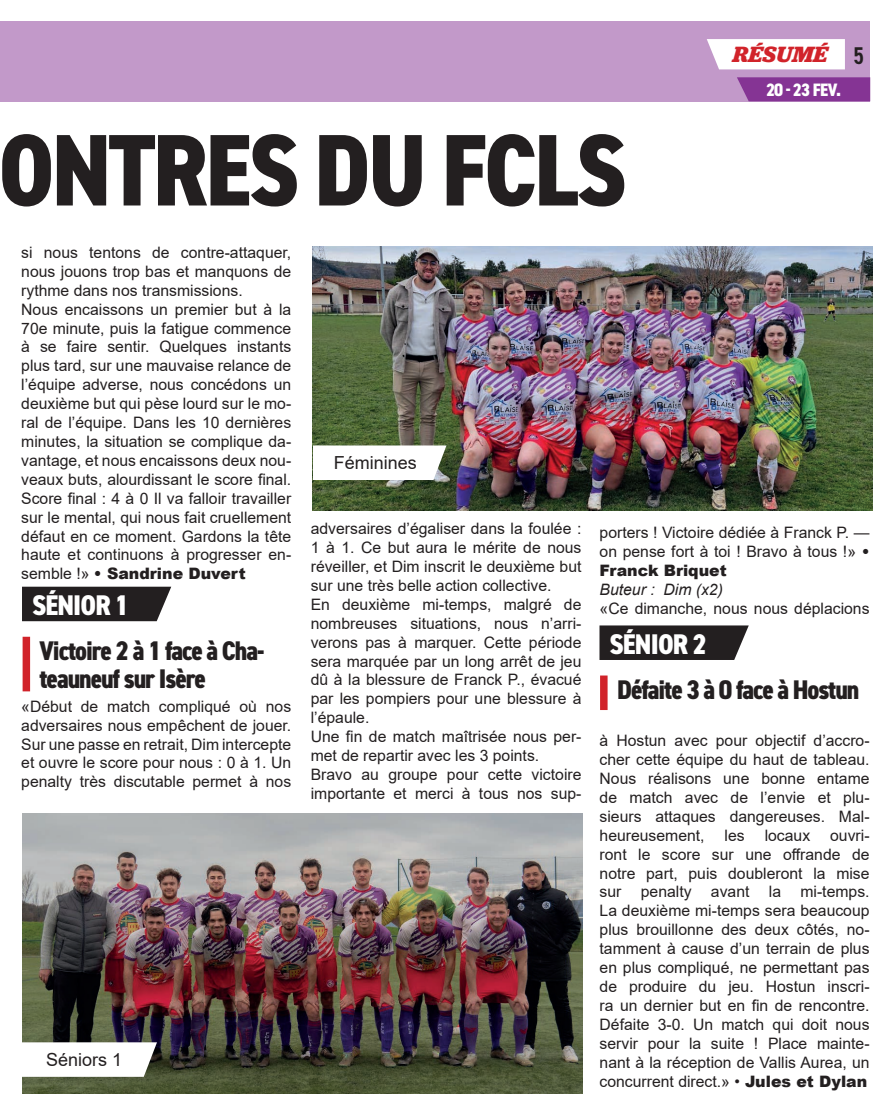
<style>
.page{position:relative;width:893px;height:1115px;background:#fff}
.page>*{position:absolute;margin:0;border:0;box-sizing:border-box;transform-origin:0 0}
.t1{font:800 condensed 102px "DIN2014";letter-spacing:-.03em;color:#231f20}
.t2{font:800 condensed 28.5px "DIN2014";letter-spacing:-.03em;color:#fff}
.t3{font:800 condensed 27px/27.8px "DIN2014";letter-spacing:-.04em;color:#231f20}
.t4{font:italic 700 22.95px "Jubilat";color:#d1232a}
.t5{font:18px "Arial";color:#231f20}
.t6{font:800 condensed 18px "DIN2014";color:#fff}
.t7{font:15.75px/18.9px "Arial";color:#231f20;text-align:justify}
.t8{font:italic 15.75px "Arial";color:#231f20}
.s1{font-family:"DIN2014";font-weight:600;font-style:normal;font-stretch:condensed;font-size:24.3px;color:#231f20}
.s2{font-weight:900}
</style>
<div class="page">
<div style="left:0;top:21px;width:870px;height:80px;background:#c299c9"></div>
<div style="left:707px;top:39px;width:138px;height:30px;background:#fff"></div>
<svg style="left:737px;top:77px;width:133px;height:24px;background:#883996"></svg>
<img style="left:22px;top:814px;width:560px;height:279px">
<img style="left:313px;top:246px;width:560px;height:265px">
<svg style="left:22px;top:1042px;width:135px;height:34px"></svg>
<svg style="left:313px;top:445px;width:133px;height:35px"></svg>
<svg style="left:22px;top:586px;width:149px;height:35px;background:#312d2e"></svg>
<div style="left:23px;top:636px;width:7px;height:55px;background:#d1232a"></div>
<svg style="left:599px;top:625px;width:150px;height:35px;background:#312d2e"></svg>
<div style="left:600px;top:675px;width:8px;height:35px;background:#d1232a"></div>
<h1 class="t1" style="left:-2px;top:102px;width:630px">ONTRES DU FCLS</h1>
<h3 class="t4" style="left:733px;top:39px;width:133px">RÉSUMÉ <span class="s1">5</span></h3>
<p class="t6" style="left:766px;top:78px;width:77px">20 - 23 fev.</p>
<p class="t7" style="left:21px;top:243px;width:272px;text-align:left">si nous tentons de contre-attaquer, nous jouons trop bas et manquons de rythme dans nos transmissions.<br>Nous encaissons un premier but à la 70e minute, puis la fatigue commence à se faire sentir. Quelques instants plus tard, sur une mauvaise relance de l’équipe adverse, nous concédons un deuxième but qui pèse lourd sur le mo&shy;ral de l’équipe. Dans les 10 dernières minutes, la situation se complique da&shy;vantage, et nous encaissons deux nou&shy;veaux buts, alourdissant le score final.<br>Score final : 4 à 0 Il va falloir travailler sur le mental, qui nous fait cruellement défaut en ce moment. Gardons la tête haute et continuons à progresser en&shy;semble !» <span class="s2">• Sandrine Duvert</span></p>
<p class="t5" style="left:334px;top:450px;width:85px">Féminines</p>
<p class="t7" style="left:311px;top:519px;width:272px;text-align:left">adversaires d’égaliser dans la foulée :<br>1 à 1. Ce but aura le mérite de nous réveiller, et Dim inscrit le deuxième but sur une très belle action collective.<br>En deuxième mi-temps, malgré de nombreuses situations, nous n’arri&shy;verons pas à marquer. Cette période sera marquée par un long arrêt de jeu dû à la blessure de Franck P., évacué par les pompiers pour une blessure à l’épaule.<br>Une fin de match maîtrisée nous per&shy;met de repartir avec les 3 points.<br>Bravo au groupe pour cette victoire importante et merci à tous nos sup-</p>
<p class="t7" style="left:600px;top:523px;width:272px">porters ! Victoire dédiée à Franck P. — on pense fort à toi ! Bravo à tous !» <span class="s2">• Franck Briquet</span></p>
<p class="t8" style="left:600px;top:579px;width:125px">Buteur : Dim (x2)</p>
<p class="t7" style="left:600px;top:599px;width:271px">«Ce dimanche, nous nous déplacions</p>
<h2 class="t2" style="left:32px;top:586px;width:99px">SÉNIOR 1</h2>
<h3 class="t3" style="left:40px;top:636px;width:226px">Victoire 2 à 1 face à Cha&shy;teauneuf sur Isère</h3>
<h2 class="t2" style="left:609px;top:625px;width:99px">SÉNIOR 2</h2>
<h3 class="t3" style="left:617px;top:675px;width:244px">Défaite 3 à 0 face à Hostun</h3>
<p class="t7" style="left:21px;top:696px;width:271px">«Début de match compliqué où nos adversaires nous empêchent de jouer.<br>Sur une passe en retrait, Dim intercepte et ouvre le score pour nous : 0 à 1. Un penalty très discutable permet à nos</p>
<p class="t7" style="left:600px;top:731px;width:272px">à Hostun avec pour objectif d’accro&shy;cher cette équipe du haut de tableau.<br>Nous réalisons une bonne entame de match avec de l’envie et plu&shy;sieurs attaques dangereuses. Mal&shy;heureusement,</p>
<p class="t7" style="left:600px;top:825px;width:272px;text-indent:231px">ouvri&shy;ront le score sur une offrande de notre part, puis doubleront la mise sur penalty avant la mi-temps.<br>La deuxième mi-temps sera beaucoup plus brouillonne des deux côtés, no&shy;tamment à cause d’un terrain de plus en plus compliqué, ne permettant pas de produire du jeu. Hostun inscri&shy;ra un dernier but en fin de rencontre.<br>Défaite 3-0. Un match qui doit nous servir pour la suite ! Place mainte&shy;nant à la réception de Vallis Aurea, un concurrent direct.» • <span class="s2">Jules et Dylan</span></p>
<p class="t7" style="left:725px;top:825px;width:22px">les</p>
<p class="t7" style="left:765px;top:825px;width:47px">locaux</p>
<p class="t5" style="left:46px;top:1047px;width:78px">Séniors 1</p>
</div>
